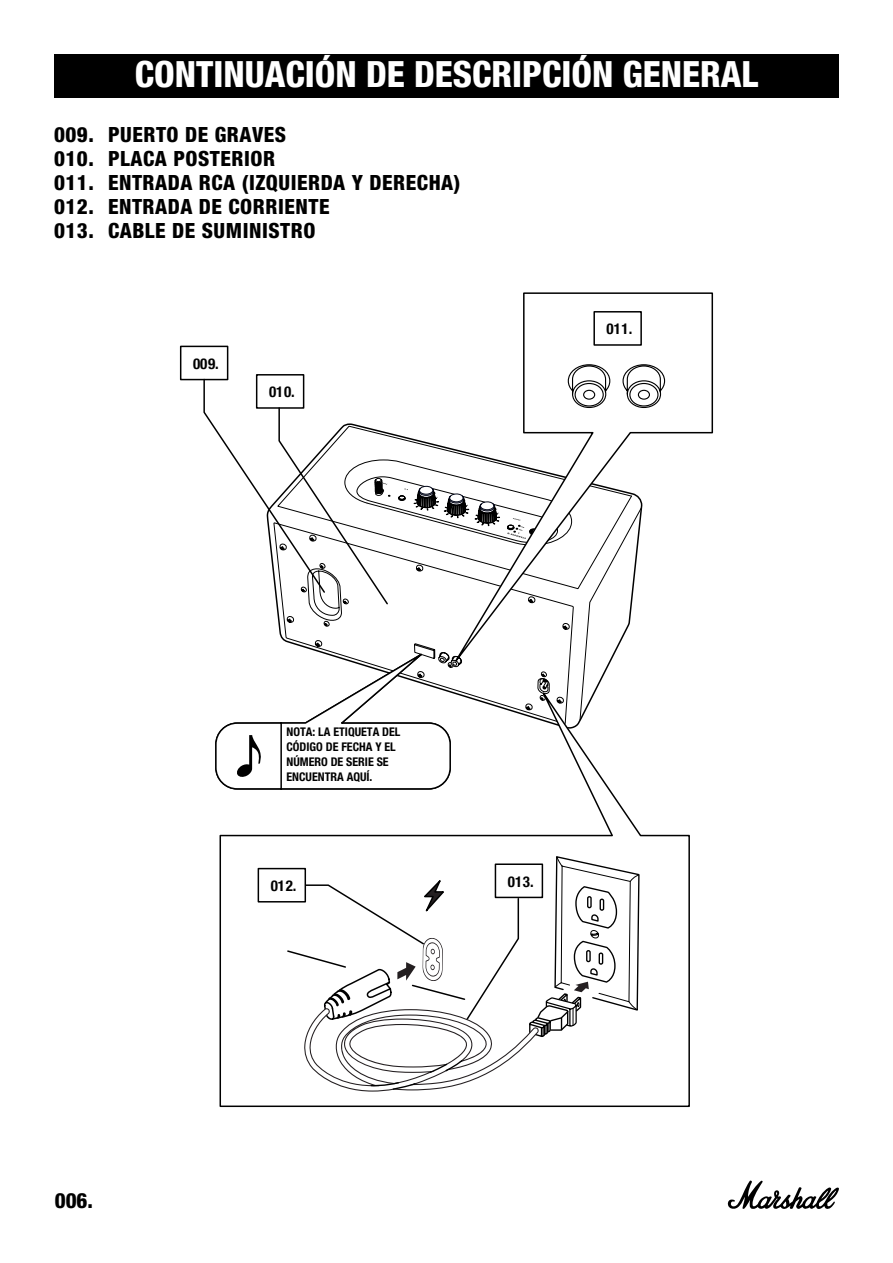
<style>
.page{position:relative;width:893px;height:1263px;background:#fff}
.page>*{position:absolute;margin:0;border:0;box-sizing:border-box;transform-origin:0 0}
.t1{font:800 condensed 36px "Helvetica Neue LT Com";color:#fff}
.t2{font:800 condensed 21px/24px "Helvetica Neue LT Std";letter-spacing:.025em;color:#000}
.t3{font:700 condensed 15px "Helvetica Neue";letter-spacing:.02em;color:#000}
.t4{font:700 condensed 12px/15px "Helvetica Neue LT Std";color:#000}
</style>
<div class="page">
<svg style="left:727px;top:1180px;width:112px;height:29px"></svg>
<div style="left:54px;top:54px;width:785px;height:44px;background:#000"></div>
<svg style="left:523px;top:292px;width:191px;height:142px"></svg>
<svg style="left:203px;top:364px;width:463px;height:416px"></svg>
<svg style="left:219px;top:676px;width:471px;height:432px"></svg>
<svg style="left:286px;top:855px;width:354px;height:236px"></svg>
<div style="left:180px;top:346px;width:48px;height:34px;border:2px solid #000"></div>
<div style="left:256px;top:374px;width:48px;height:35px;border:2px solid #000"></div>
<div style="left:593px;top:311px;width:49px;height:35px;border:2px solid #000"></div>
<div style="left:258px;top:868px;width:48px;height:34px;border:2px solid #000"></div>
<div style="left:495px;top:863px;width:48px;height:35px;border:2px solid #000"></div>
<h1 class="t1" style="left:135px;top:52px;width:625px">CONTINUACIÓN DE DESCRIPCIÓN GENERAL</h1>
<p class="t2" style="left:54px;top:122px;width:408px">009. PUERTO DE GRAVES<br>010. PLACA POSTERIOR<br>011. ENTRADA RCA (IZQUIERDA Y DERECHA)<br>012. ENTRADA DE CORRIENTE<br>013. CABLE DE SUMINISTRO</p>
<p class="t3" style="left:193px;top:351px;width:27px">009.</p>
<p class="t3" style="left:269px;top:379px;width:27px">010.</p>
<p class="t3" style="left:607px;top:316px;width:27px">011.</p>
<p class="t2" style="left:55px;top:1188px;width:40px">006.</p>
<p class="t4" style="left:287px;top:724px;width:115px">NOTA: LA ETIQUETA DEL<br>CÓDIGO DE FECHA Y EL<br>NÚMERO DE SERIE SE<br>ENCUENTRA AQUÍ.</p>
<p class="t3" style="left:271px;top:873px;width:27px">012.</p>
<p class="t3" style="left:508px;top:869px;width:27px">013.</p>
</div>
